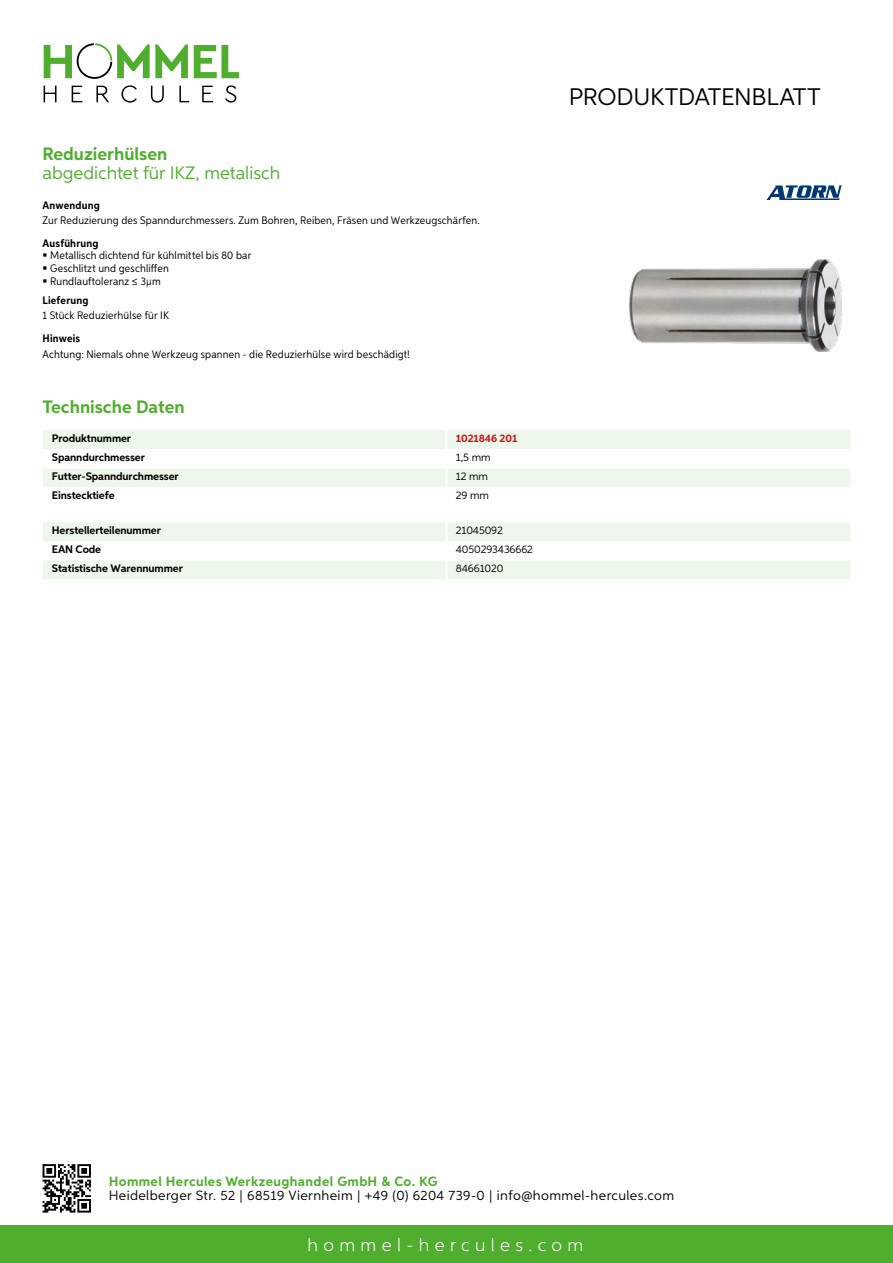
<style>
.page{position:relative;width:893px;height:1263px;background:#fff}
.page>*{position:absolute;margin:0;border:0;box-sizing:border-box;transform-origin:0 0}
.t1{font:24px "Aspira";letter-spacing:-.01em;color:#000}
.t2{font:700 18px "Aspira";color:#50ae2f}
.t3{font:18px "Aspira";color:#50ae2f}
.t4{font:300 18px "Aspira";letter-spacing:.3em;color:#fff}
.t5{font:13.5px "Aspira";letter-spacing:.03em;color:#000}
.t6{font:700 13.5px "Aspira";letter-spacing:.03em;color:#50ae2f}
.t7{font:10.95px/12.8px "Aspira Nar";letter-spacing:.015em;color:#000}
.t8{font:700 10.95px "Aspira";letter-spacing:-.01em;color:#000}
.t9{font:10.95px "Aspira";letter-spacing:-.01em;color:#000}
.t10{font:700 10.95px "Aspira Nar";letter-spacing:.02em;color:#000}
.t11{font:700 10.95px "Aspira";letter-spacing:-.01em;color:#cd1013}
</style>
<div class="page">
<div style="left:0;top:1226px;width:893px;height:37px;background:#50ae2f"></div>
<svg style="left:43px;top:1164px;width:48px;height:48px"></svg>
<svg style="left:194px;top:45px;width:45px;height:33px"></svg>
<svg style="left:44px;top:43px;width:144px;height:36px"></svg>
<svg style="left:44px;top:86px;width:13px;height:16px"></svg>
<svg style="left:72px;top:86px;width:10px;height:16px"></svg>
<svg style="left:96px;top:86px;width:13px;height:16px"></svg>
<svg style="left:121px;top:85px;width:16px;height:18px"></svg>
<svg style="left:151px;top:86px;width:13px;height:17px"></svg>
<svg style="left:179px;top:86px;width:10px;height:16px"></svg>
<svg style="left:202px;top:86px;width:11px;height:16px"></svg>
<svg style="left:225px;top:85px;width:11px;height:18px"></svg>
<div style="left:43px;top:430px;width:807px;height:19px;background:#eef7eb"></div>
<div style="left:43px;top:469px;width:807px;height:18px;background:#eef7eb"></div>
<hr style="left:445px;top:430px;width:3px;height:19px;background:#fff">
<hr style="left:445px;top:468px;width:3px;height:20px;background:#fff">
<svg style="left:43px;top:522px;width:807px;height:57px"></svg>
<hr style="left:445px;top:560px;width:3px;height:19px;background:#fff">
<img style="left:629px;top:259px;width:213px;height:92px">
<svg style="left:766px;top:185px;width:76px;height:15px"></svg>
<h2 class="t2" style="left:43px;top:142px;width:126px">Reduzierhülsen</h2>
<h2 class="t3" style="left:43px;top:162px;width:239px">abgedichtet für IKZ, metalisch</h2>
<p class="t10" style="left:43px;top:199px;width:59px">Anwendung</p>
<p class="t7" style="left:43px;top:214px;width:439px">Zur Reduzierung des Spanndurchmessers. Zum Bohren, Reiben, Fräsen und Werkzeugschärfen.</p>
<p class="t10" style="left:43px;top:236px;width:58px">Ausführung</p>
<p class="t7" style="left:50px;top:249px;width:203px">Metallisch dichtend für kühlmittel bis 80 bar<br>Geschlitzt und geschliffen<br>Rundlauftoleranz ≤ 3µm</p>
<p class="t10" style="left:43px;top:294px;width:47px">Lieferung</p>
<p class="t7" style="left:43px;top:309px;width:128px">1 Stück Reduzierhülse für IK</p>
<p class="t10" style="left:43px;top:332px;width:39px">Hinweis</p>
<p class="t7" style="left:43px;top:347px;width:369px">Achtung: Niemals ohne Werkzeug spannen - die Reduzierhülse wird beschädigt!</p>
<h2 class="t2" style="left:43px;top:396px;width:144px">Technische Daten</h2>
<p class="t8" style="left:52px;top:432px;width:81px">Produktnummer</p>
<p class="t11" style="left:456px;top:432px;width:63px">1021846 201</p>
<p class="t8" style="left:52px;top:451px;width:95px">Spanndurchmesser</p>
<p class="t9" style="left:456px;top:451px;width:36px">1,5 mm</p>
<p class="t8" style="left:52px;top:470px;width:128px">Futter-Spanndurchmesser</p>
<p class="t9" style="left:456px;top:470px;width:34px">12 mm</p>
<p class="t8" style="left:52px;top:489px;width:64px">Einstecktiefe</p>
<p class="t9" style="left:456px;top:489px;width:35px">29 mm</p>
<p class="t8" style="left:52px;top:523px;width:111px">Herstellerteilenummer</p>
<p class="t9" style="left:456px;top:524px;width:49px">21045092</p>
<p class="t8" style="left:52px;top:543px;width:51px">EAN Code</p>
<p class="t9" style="left:456px;top:543px;width:79px">4050293436662</p>
<p class="t8" style="left:52px;top:562px;width:132px">Statistische Warennummer</p>
<p class="t9" style="left:456px;top:562px;width:49px">84661020</p>
<h1 class="t1" style="left:569px;top:82px;width:253px">Produktdatenblatt</h1>
<p class="t6" style="left:109px;top:1172px;width:330px">Hommel Hercules Werkzeughandel GmbH &amp; Co. KG</p>
<p class="t5" style="left:109px;top:1187px;width:567px">Heidelberger Str. 52 | 68519 Viernheim | +49 (0) 6204 739-0 | info@hommel-hercules.com</p>
<h2 class="t4" style="left:307px;top:1234px;width:277px">hommel-hercules.com</h2>
</div>
